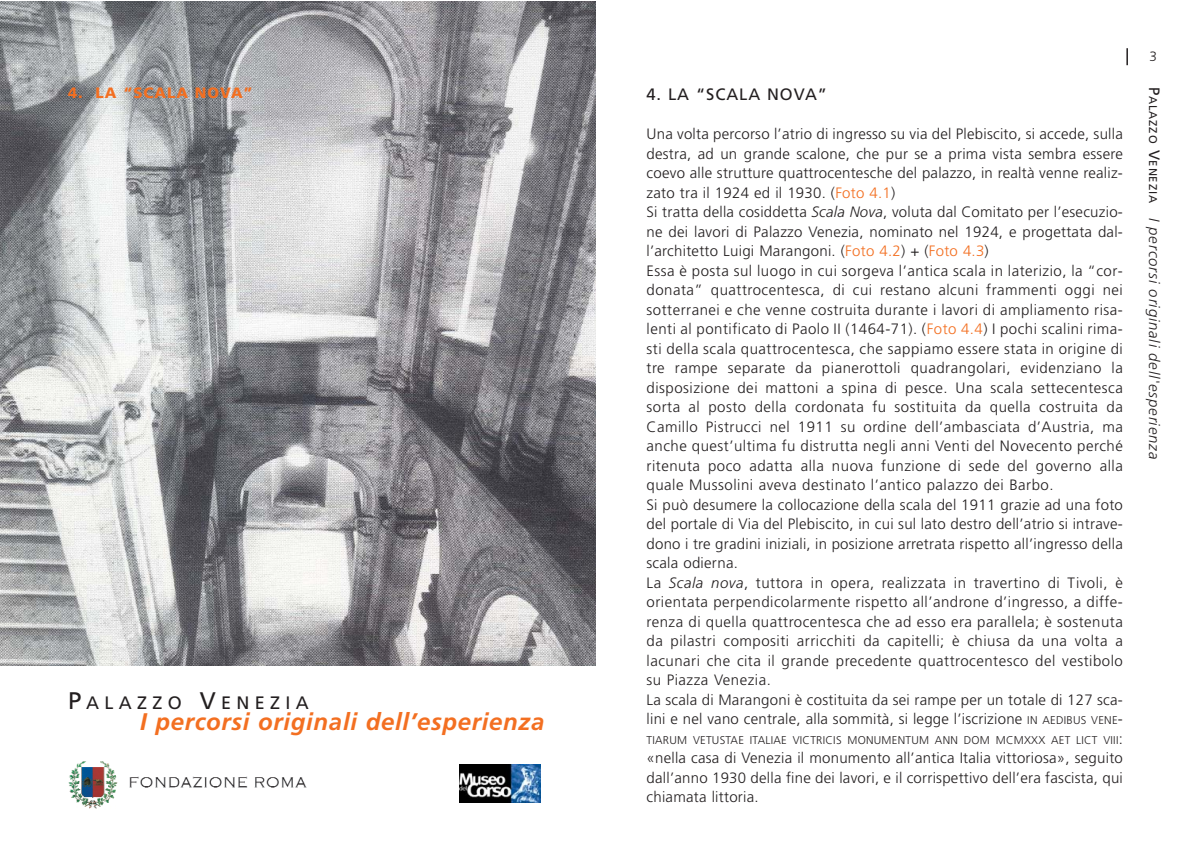
<style>
.page{position:relative;width:1191px;height:851px;background:#fff}
.page>*{position:absolute;margin:0;border:0;box-sizing:border-box;transform-origin:0 0}
.t1{font:italic 700 24px "Frutiger";letter-spacing:.03em;color:#f36f21}
.t2{font:18px "Frutiger";letter-spacing:.295em;color:#231f20}
.t3{font:16.5px "Frutiger";letter-spacing:.055em;color:#231f20}
.t4{font:300 15px/19.5px "Frutiger";letter-spacing:.035em;color:#231f20}
.t5{font:italic 300 15px "Frutiger";letter-spacing:.055em;color:#231f20}
.t6{font:900 15px "Frutiger";letter-spacing:.06em;color:#f36f21}
.t7{font:300 13.5px "Frutiger";color:#231f20}
.t8{font:300 11.25px "Frutiger";letter-spacing:.02em;color:#231f20}
.s1{font-size:24px}
.s2{color:#f36f21}
.s3{font-style:italic}
.s4{font-size:11.25px}
.s5{font-size:15px}
.s6{font-weight:400;font-style:normal}
.s7{font-weight:400;font-style:normal;font-size:11.25px}
</style>
<div class="page">
<svg style="left:1126px;top:48px;width:2px;height:17px"></svg>
<img style="left:0;top:1px;width:595px;height:664px">
<img style="left:68px;top:761px;width:238px;height:48px">
<img style="left:459px;top:764px;width:81px;height:38px">
<p class="t6" style="left:68px;top:86px;width:186px">4. LA “SCALA NOVA”</p>
<p class="t2" style="left:68px;top:695px;width:242px"><span class="s1">P</span>ALAZZO <span class="s1">V</span>ENEZIA</p>
<h1 class="t1" style="left:140px;top:711px;width:405px">I percorsi originali dell’esperienza</h1>
<p class="t3" style="left:646px;top:88px;width:182px">4. LA “SCALA NOVA”</p>
<p class="t4" style="left:646px;top:125px;width:478px">Una volta percorso l’atrio di ingresso su via del Plebiscito, si accede, sulla destra, ad un grande scalone, che pur se a prima vista sembra essere coevo alle strutture quattrocentesche del palazzo, in realtà venne realiz&shy;zato tra il 1924 ed il 1930. (<span class="s2">Foto 4.1</span>)<br>Si tratta della cosiddetta <span class="s3">Scala Nova</span>, voluta dal Comitato per l’esecuzio&shy;ne dei lavori di Palazzo Venezia, nominato nel 1924, e progettata dal&shy;l’architetto Luigi Marangoni. (<span class="s2">Foto 4.2</span>) + (<span class="s2">Foto 4.3</span>)<br>Essa è posta sul luogo in cui sorgeva l’antica scala in laterizio, la “cor&shy;donata” quattrocentesca, di cui restano alcuni frammenti oggi nei sotterranei e che venne costruita durante i lavori di ampliamento risa&shy;lenti al pontificato di Paolo II (1464-71). (<span class="s2">Foto 4.4</span>) I pochi scalini rima&shy;sti della scala quattrocentesca, che sappiamo essere stata in origine di tre rampe separate da pianerottoli quadrangolari, evidenziano la disposizione dei mattoni a spina di pesce. Una scala settecentesca sorta al posto della cordonata fu sostituita da quella costruita da Camillo Pistrucci nel 1911 su ordine dell’ambasciata d’Austria, ma anche quest’ultima fu distrutta negli anni Venti del Novecento perché ritenuta poco adatta alla nuova funzione di sede del governo alla quale Mussolini aveva destinato l’antico palazzo dei Barbo.<br>Si può desumere la collocazione della scala del 1911 grazie ad una foto del portale di Via del Plebiscito, in cui sul lato destro dell’atrio si intrave&shy;dono i tre gradini iniziali, in posizione arretrata rispetto all’ingresso della scala odierna.<br>La <span class="s3">Scala nova</span>, tuttora in opera, realizzata in travertino di Tivoli, è orientata perpendicolarmente rispetto all’androne d’ingresso, a diffe&shy;renza di quella quattrocentesca che ad esso era parallela; è sostenuta da pilastri compositi arricchiti da capitelli; è chiusa da una volta a lacunari che cita il grande precedente quattrocentesco del vestibolo su Piazza Venezia.<br>La scala di Marangoni è costituita da sei rampe per un totale di 127 sca&shy;lini e nel vano centrale, alla sommità, si legge l’iscrizione <span class="s4">IN AEDIBUS VENE</span>-</p>
<p class="t8" style="left:646px;top:735px;width:478px">TIARUM VETUSTAE ITALIAE VICTRICIS MONUMENTUM ANN DOM MCMXXX AET LICT VIII<span class="s5">:</span></p>
<p class="t4" style="left:646px;top:749px;width:478px;text-align:justify">«nella casa di Venezia il monumento all’antica Italia vittoriosa», seguito dall’anno 1930 della fine dei lavori, e il corrispettivo dell’era fascista, qui chiamata littoria.</p>
<p class="t7" style="left:1149px;top:51px;width:9px">3</p>
<p class="t5" style="left:1160px;top:87px;width:373px;rotate:90deg"><span class="s6">P</span><span class="s7">ALAZZO</span> <span class="s6">V</span><span class="s7">ENEZIA</span> I percorsi originali dell'esperienza</p>
</div>
